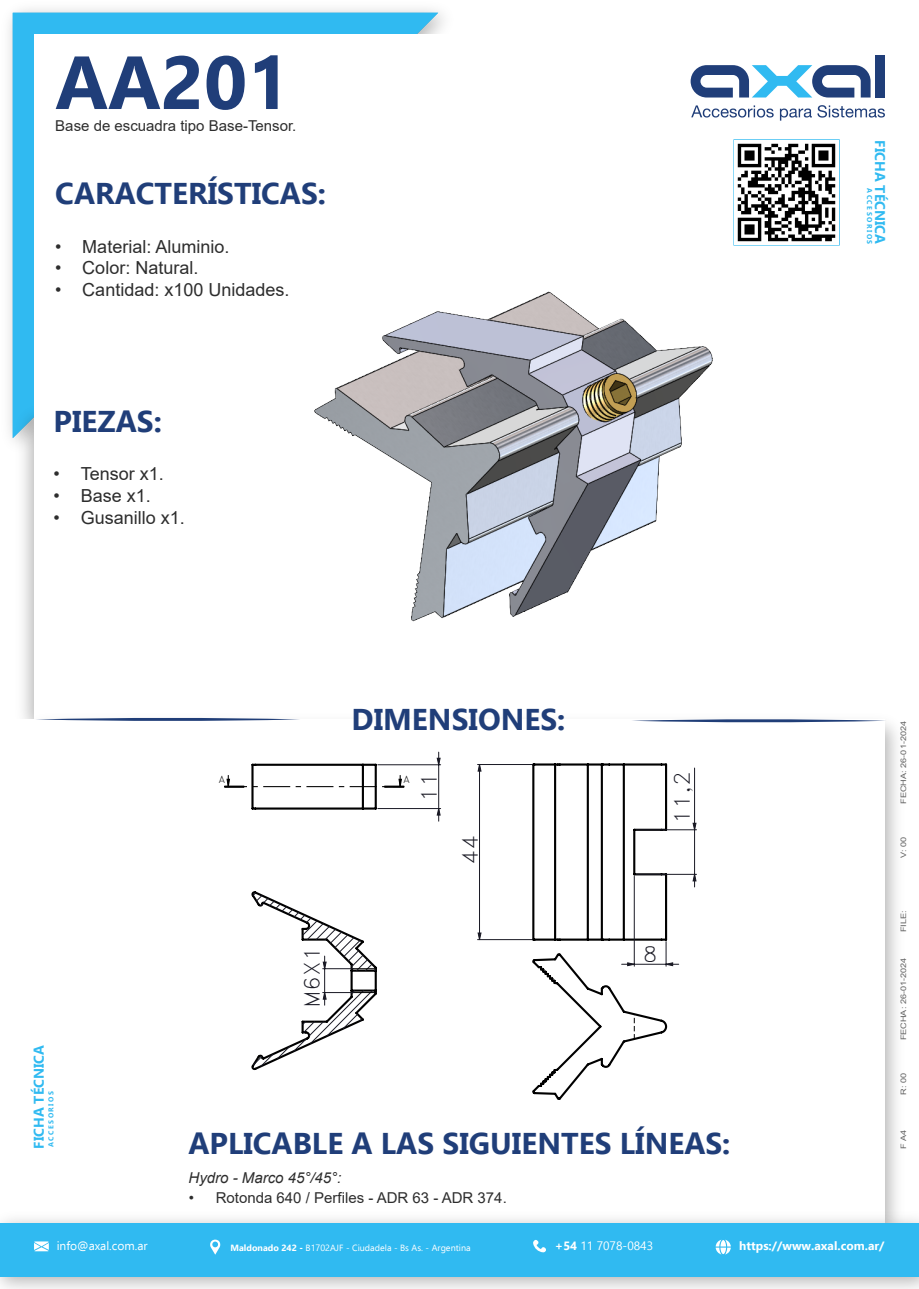
<style>
.page{position:relative;width:919px;height:1289px;background:#fff}
.page>*{position:absolute;margin:0;border:0;box-sizing:border-box;transform-origin:0 0}
.t1{font:700 75px "Ebrima";color:#203e79}
.t2{font:700 30px "Ebrima";color:#203e79}
.t3{font:21px "Roman D";color:#191924}
.t4{font:18px "Arial";color:#2d2d2d}
.t5{font:15px "Arial";color:#2d2d2d}
.t6{font:italic 15px "Arial";color:#2d2d2d}
.t7{font:700 13.95px "Ebrima";color:#30baf1}
.t8{font:12px "Ebrima";color:#fff}
.t9{font:700 12px "Ebrima";color:#fff}
.t10{font:9.75px "Roman D";color:#000}
.t11{font:9px "Ebrima";color:#fff}
.t12{font:7.5px "Arial Narrow";color:#606060;scale:1.48 1}
.t13{font:700 7.05px "Ebrima";letter-spacing:.215em;color:#30baf1}
.s1{font-weight:700}
</style>
<div class="page">
<img style="left:9px;top:9px;width:435px;height:389px">
<div style="left:13px;top:13px;width:425px;height:385px;background:#30baf1"></div>
<img style="left:9px;top:398px;width:25px;height:308px">
<div style="left:34px;top:34px;width:850px;height:685px;background:#fff"></div>
<svg style="left:631px;top:718px;width:255px;height:4px"></svg>
<svg style="left:36px;top:717px;width:264px;height:4px"></svg>
<div style="left:875px;top:55px;width:9px;height:42px;background:#203e79"></div>
<svg style="left:690px;top:65px;width:180px;height:32px"></svg>
<svg style="left:691px;top:105px;width:82px;height:12px"></svg>
<svg style="left:779px;top:108px;width:32px;height:13px"></svg>
<svg style="left:817px;top:105px;width:67px;height:13px"></svg>
<img style="left:0;top:1204px;width:918px;height:84px">
<div style="left:0;top:1223px;width:918px;height:53px;background:#30baf1"></div>
<svg style="left:533px;top:1239px;width:13px;height:13px"></svg>
<svg style="left:34px;top:1241px;width:15px;height:10px"></svg>
<svg style="left:715px;top:1239px;width:15px;height:15px"></svg>
<svg style="left:210px;top:1239px;width:10px;height:15px"></svg>
<img style="left:737px;top:143px;width:99px;height:99px">
<img style="left:314px;top:291px;width:399px;height:331px">
<hr style="left:251px;top:764px;width:2px;height:44px;background:#000">
<hr style="left:362px;top:764px;width:2px;height:44px;background:#000">
<hr style="left:255px;top:763px;width:108px;height:2px;background:#000">
<hr style="left:255px;top:807px;width:108px;height:2px;background:#000">
<hr style="left:374px;top:764px;width:3px;height:44px;background:#000">
<svg style="left:363px;top:763px;width:13px;height:2px"></svg>
<svg style="left:363px;top:807px;width:13px;height:2px"></svg>
<hr style="left:378px;top:808px;width:62px;height:1px;background:#191924">
<hr style="left:378px;top:764px;width:62px;height:1px;background:#191924">
<svg style="left:224px;top:775px;width:180px;height:12px"></svg>
<svg style="left:436px;top:752px;width:5px;height:69px"></svg>
<svg style="left:251px;top:891px;width:126px;height:180px"></svg>
<hr style="left:532px;top:764px;width:2px;height:175px;background:#000">
<hr style="left:665px;top:874px;width:2px;height:65px;background:#000">
<hr style="left:665px;top:764px;width:2px;height:65px;background:#000">
<hr style="left:554px;top:764px;width:2px;height:175px;background:#000">
<hr style="left:534px;top:763px;width:21px;height:2px;background:#000">
<hr style="left:586px;top:764px;width:3px;height:175px;background:#000">
<hr style="left:560px;top:763px;width:27px;height:2px;background:#000">
<hr style="left:600px;top:764px;width:3px;height:175px;background:#000">
<hr style="left:622px;top:764px;width:3px;height:175px;background:#000">
<svg style="left:587px;top:763px;width:36px;height:2px"></svg>
<hr style="left:634px;top:828px;width:27px;height:2px;background:#000">
<hr style="left:633px;top:829px;width:2px;height:45px;background:#000">
<hr style="left:634px;top:873px;width:27px;height:2px;background:#000">
<hr style="left:623px;top:763px;width:38px;height:2px;background:#000">
<hr style="left:634px;top:876px;width:1px;height:90px;background:#191924">
<hr style="left:636px;top:874px;width:60px;height:1px;background:#191924">
<hr style="left:636px;top:829px;width:60px;height:1px;background:#191924">
<hr style="left:694px;top:768px;width:1px;height:61px;background:#191924">
<hr style="left:477px;top:764px;width:55px;height:1px;background:#191924">
<hr style="left:477px;top:939px;width:55px;height:1px;background:#191924">
<svg style="left:530px;top:938px;width:148px;height:162px"></svg>
<svg style="left:692px;top:822px;width:4px;height:65px"></svg>
<svg style="left:477px;top:764px;width:5px;height:176px"></svg>
<h1 class="t1" style="left:55px;top:23px;width:236px">AA201</h1>
<p class="t5" style="left:55px;top:116px;width:242px">Base de escuadra tipo Base-Tensor.</p>
<h2 class="t2" style="left:55px;top:170px;width:272px">CARACTERÍSTICAS:</h2>
<p class="t4" style="left:55px;top:234px;width:176px">• Material: Aluminio.</p>
<p class="t4" style="left:55px;top:256px;width:145px">• Color: Natural.</p>
<p class="t4" style="left:55px;top:277px;width:236px">• Cantidad: x100 Unidades.</p>
<h2 class="t2" style="left:54px;top:397px;width:110px">PIEZAS:</h2>
<p class="t4" style="left:54px;top:462px;width:112px">• Tensor x1.</p>
<p class="t4" style="left:54px;top:483px;width:99px">• Base x1.</p>
<p class="t4" style="left:54px;top:505px;width:133px">• Gusanillo x1.</p>
<p class="t7" style="left:891px;top:140px;width:105px;rotate:90deg">FICHA TÉCNICA</p>
<p class="t13" style="left:875px;top:188px;width:58px;rotate:90deg">ACCESORIOS</p>
<h2 class="t2" style="left:351px;top:695px;width:215px">DIMENSIONES:</h2>
<p class="t10" style="left:218px;top:772px;width:8px">A</p>
<p class="t10" style="left:403px;top:772px;width:8px">A</p>
<p class="t3" style="left:415px;top:801px;width:31px;rotate:-90deg">11</p>
<p class="t3" style="left:668px;top:823px;width:54px;rotate:-90deg">11,2</p>
<p class="t12" style="left:898px;top:803px;width:57px;rotate:-90deg">FECHA: 26-01-2024</p>
<p class="t3" style="left:456px;top:864px;width:31px;rotate:-90deg">44</p>
<p class="t12" style="left:898px;top:857px;width:16px;rotate:-90deg">V: 00</p>
<p class="t7" style="left:28px;top:1148px;width:105px;rotate:-90deg">FICHA TÉCNICA</p>
<p class="t13" style="left:46px;top:1147px;width:58px;rotate:-90deg">ACCESORIOS</p>
<p class="t3" style="left:298px;top:1008px;width:64px;rotate:-90deg">M6X1</p>
<p class="t3" style="left:642px;top:941px;width:16px">8</p>
<h2 class="t2" style="left:188px;top:1119px;width:543px">APLICABLE A LAS SIGUIENTES LÍNEAS:</h2>
<p class="t6" style="left:188px;top:1167px;width:154px">Hydro - Marco 45°/45°:</p>
<p class="t5" style="left:189px;top:1187px;width:319px">• Rotonda 640 / Perfiles - ADR 63 - ADR 374.</p>
<p class="t8" style="left:57px;top:1237px;width:92px">info@axal.com.ar</p>
<p class="t11" style="left:230px;top:1241px;width:242px"><span class="s1">Maldonado 242 -</span> B1702AJF - Ciudadela - Bs As. - Argentina</p>
<p class="t8" style="left:555px;top:1236px;width:100px"><span class="s1">+54</span> 11 7078-0843</p>
<p class="t9" style="left:739px;top:1236px;width:147px">https://www.axal.com.ar/</p>
<p class="t12" style="left:898px;top:932px;width:16px;rotate:-90deg">FILE:</p>
<p class="t12" style="left:898px;top:1040px;width:57px;rotate:-90deg">FECHA: 26-01-2024</p>
<p class="t12" style="left:898px;top:1094px;width:16px;rotate:-90deg">R: 00</p>
<p class="t12" style="left:898px;top:1148px;width:14px;rotate:-90deg">FA4</p>
</div>
